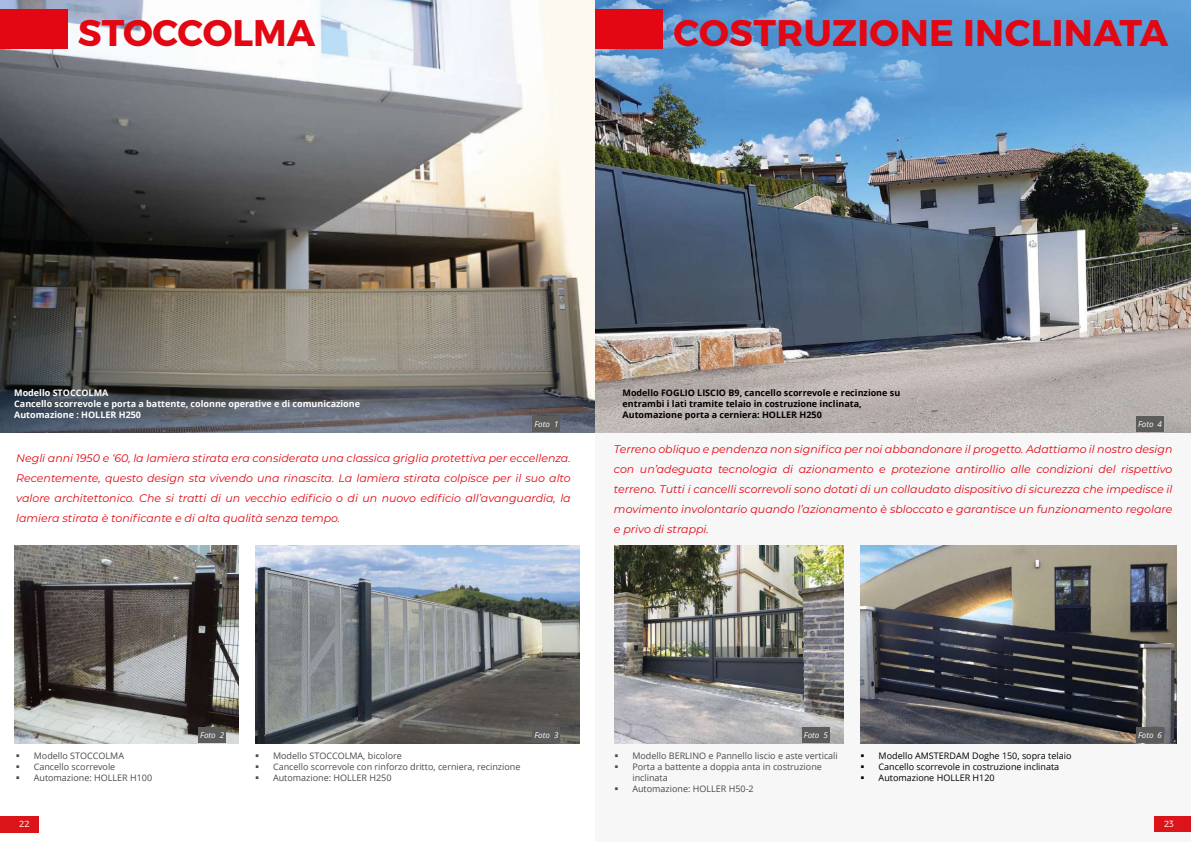
<style>
.page{position:relative;width:1191px;height:842px;background:#fff}
.page>*{position:absolute;margin:0;border:0;box-sizing:border-box;transform-origin:0 0}
.t1{font:700 37px "Montserrat";letter-spacing:.01em;color:#e30613}
.t2{font:italic 11px/20px "Montserrat";color:#e30613;text-align:justify}
.t3{font:9px/11px "Open Sans";color:#4a4a49}
.t4{font:700 9px/10.8px "Open Sans";color:#000}
.t5{font:700 9px/11px "Open Sans";color:#fff}
.t6{font:9px/11px "Open Sans";color:#000}
.t7{font:300 9px "Montserrat";color:#fff}
.t8{font:italic 8px "Open Sans";color:#fff}
</style>
<div class="page">
<div style="left:595px;top:0;width:596px;height:842px;background:#f7f7f7"></div>
<div style="left:0;top:816px;width:39px;height:17px;background:#db141a"></div>
<div style="left:1154px;top:816px;width:37px;height:16px;background:#db141a"></div>
<img style="left:0;top:0;width:1191px;height:432px">
<div style="left:0;top:9px;width:68px;height:39px;background:#e30613"></div>
<img style="left:255px;top:546px;width:325px;height:197px">
<img style="left:14px;top:546px;width:224px;height:197px">
<img style="left:614px;top:546px;width:229px;height:197px">
<div style="left:595px;top:10px;width:68px;height:39px;background:#e30613"></div>
<img style="left:860px;top:546px;width:316px;height:197px">
<div style="left:532px;top:416px;width:28px;height:16px;background:#5c5c5b"></div>
<div style="left:198px;top:727px;width:28px;height:16px;background:#5c5c5b"></div>
<div style="left:532px;top:727px;width:28px;height:16px;background:#5c5c5b"></div>
<div style="left:1136px;top:416px;width:28px;height:16px;background:#5c5c5b"></div>
<div style="left:802px;top:727px;width:28px;height:16px;background:#5c5c5b"></div>
<div style="left:1136px;top:727px;width:28px;height:16px;background:#5c5c5b"></div>
<h1 class="t1" style="left:78px;top:10px;width:239px">STOCCOLMA</h1>
<h1 class="t1" style="left:673px;top:10px;width:496px">COSTRUZIONE INCLINATA</h1>
<p class="t5" style="left:14px;top:387px;width:347px">Modello STOCCOLMA<br>Cancello scorrevole e porta a battente, colonne operative e di comunicazione<br>Automazione : HOLLER H250</p>
<p class="t8" style="left:534px;top:419px;width:25px">Foto 1</p>
<p class="t2" style="left:16px;top:447px;width:556px">Negli anni 1950 e ‘60, la lamiera stirata era considerata una classica griglia protettiva per eccellenza.<br>Recentemente, questo design sta vivendo una rinascita. La lamiera stirata colpisce per il suo alto valore architettonico. Che si tratti di un vecchio edificio o di un nuovo edificio all’avanguardia, la lamiera stirata è tonificante e di alta qualità senza tempo.</p>
<p class="t4" style="left:622px;top:387px;width:279px">Modello FOGLIO LISCIO B9, cancello scorrevole e recinzione su entrambi i lati tramite telaio in costruzione inclinata,<br>Automazione porta a cerniera: HOLLER H250</p>
<p class="t8" style="left:1138px;top:419px;width:25px">Foto 4</p>
<p class="t2" style="left:614px;top:439px;width:560px">Terreno obliquo e pendenza non significa per noi abbandonare il progetto. Adattiamo il nostro design con un’adeguata tecnologia di azionamento e protezione antirollio alle condizioni del rispettivo terreno. Tutti i cancelli scorrevoli sono dotati di un collaudato dispositivo di sicurezza che impedisce il movimento involontario quando l’azionamento è sbloccato e garantisce un funzionamento regolare e privo di strappi.</p>
<p class="t3" style="left:34px;top:750px;width:120px">Modello STOCCOLMA<br>Cancello scorrevole<br>Automazione: HOLLER H100</p>
<p class="t8" style="left:200px;top:730px;width:25px">Foto 2</p>
<p class="t8" style="left:534px;top:730px;width:25px">Foto 3</p>
<p class="t3" style="left:273px;top:750px;width:249px">Modello STOCCOLMA, bicolore<br>Cancello scorrevole con rinforzo dritto, cerniera, recinzione<br>Automazione: HOLLER H250</p>
<p class="t8" style="left:804px;top:730px;width:25px">Foto 5</p>
<p class="t8" style="left:1138px;top:730px;width:25px">Foto 6</p>
<p class="t3" style="left:632px;top:750px;width:207px">Modello BERLINO e Pannello liscio e aste verticali Porta a battente a doppia anta in costruzione inclinata<br>Automazione: HOLLER H50-2</p>
<p class="t6" style="left:878px;top:750px;width:194px">Modello AMSTERDAM Doghe 150, sopra telaio<br>Cancello scorrevole in costruzione inclinata<br>Automazione HOLLER H120</p>
<p class="t7" style="left:19px;top:818px;width:12px">22</p>
<p class="t7" style="left:1164px;top:818px;width:11px">23</p>
</div>
